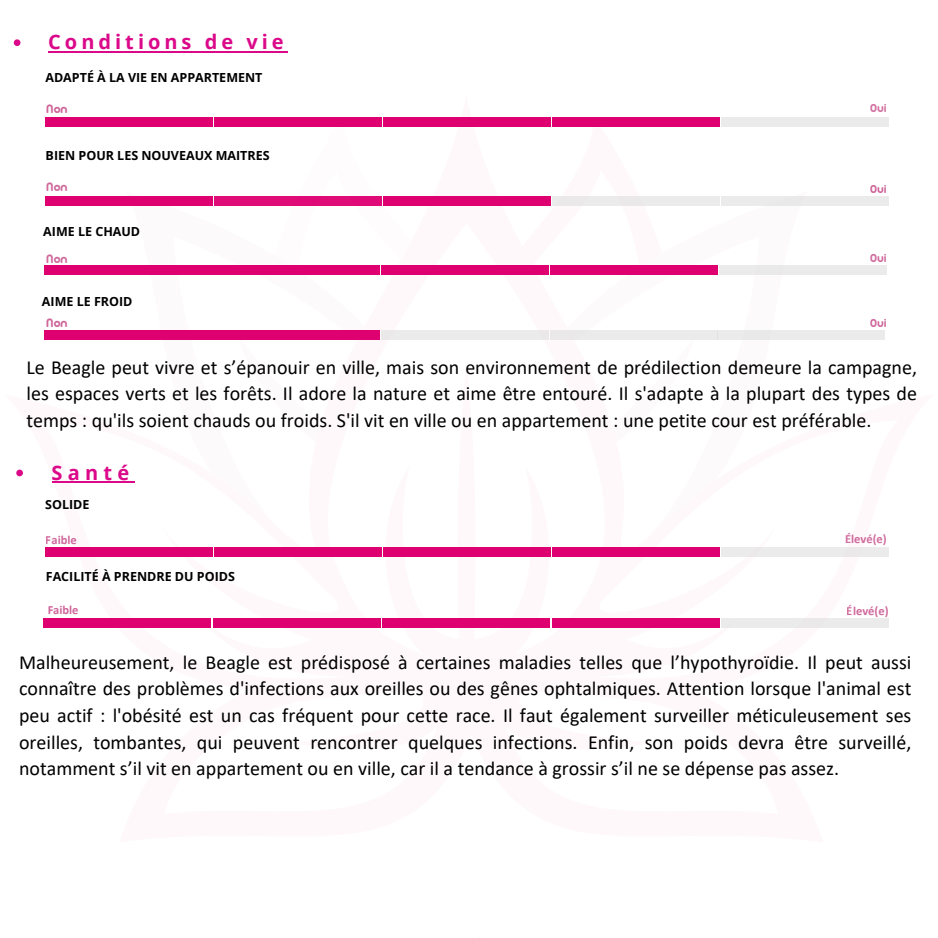
<style>
.page{position:relative;width:938px;height:938px;background:#fff}
.page>*{position:absolute;margin:0;border:0;box-sizing:border-box;transform-origin:0 0}
.t1{font:20px/26.8px "Calibri";color:#000;text-align:justify}
.t2{font:700 20px "Open Sans";letter-spacing:.2em;color:#db098a}
.t3{font:700 13.25px "Arista Pro";color:#b71c69}
.t4{font:700 12.5px "Open Sans";color:#000}
.t5{font:700 12.5px "Calibri";color:#b71c69}
.t6{font:700 12.5px "Open Sans";color:#000002}
.t7{font:700 12.5px "Arista Pro";color:#b71c69}
</style>
<div class="page">
<hr style="left:322px;top:934px;width:315px;height:3px;background:#de0071">
<div style="left:457px;top:361px;width:18px;height:358px;background:#fef8fb;border-radius:50%"></div>
<svg style="left:14px;top:39px;width:6px;height:7px"></svg>
<hr style="left:48px;top:51px;width:240px;height:2px;background:#db098a">
<div style="left:46px;top:117px;width:167px;height:10px;background:#de0071"></div>
<div style="left:46px;top:196px;width:167px;height:9px;background:#de0071"></div>
<div style="left:215px;top:196px;width:167px;height:10px;background:#df0b77"></div>
<div style="left:383px;top:196px;width:167px;height:10px;background:#de0071"></div>
<div style="left:44px;top:266px;width:167px;height:9px;background:#de0071"></div>
<div style="left:213px;top:266px;width:167px;height:9px;background:#de0071"></div>
<div style="left:382px;top:266px;width:167px;height:9px;background:#de0071"></div>
<div style="left:44px;top:330px;width:167px;height:10px;background:#de0071"></div>
<div style="left:213px;top:330px;width:167px;height:10px;background:#de0071"></div>
<div style="left:382px;top:330px;width:167px;height:10px;background:#ebebeb"></div>
<div style="left:550px;top:330px;width:167px;height:10px;background:#ebebeb"></div>
<div style="left:550px;top:266px;width:167px;height:9px;background:#de0071"></div>
<div style="left:215px;top:117px;width:167px;height:10px;background:#de0071"></div>
<div style="left:383px;top:117px;width:167px;height:10px;background:#de0071"></div>
<div style="left:552px;top:117px;width:167px;height:10px;background:#de0071"></div>
<div style="left:721px;top:117px;width:167px;height:10px;background:#ebebeb"></div>
<div style="left:552px;top:196px;width:167px;height:10px;background:#ebebeb"></div>
<div style="left:721px;top:196px;width:167px;height:9px;background:#ebebeb"></div>
<div style="left:719px;top:266px;width:167px;height:9px;background:#ebebeb"></div>
<div style="left:717px;top:330px;width:167px;height:10px;background:#ebebeb"></div>
<svg style="left:16px;top:469px;width:7px;height:7px"></svg>
<hr style="left:52px;top:481px;width:82px;height:2px;background:#db098a">
<div style="left:45px;top:547px;width:167px;height:10px;background:#de0071"></div>
<div style="left:215px;top:547px;width:167px;height:10px;background:#de0071"></div>
<div style="left:383px;top:547px;width:167px;height:10px;background:#de0071"></div>
<div style="left:552px;top:547px;width:167px;height:10px;background:#de0071"></div>
<div style="left:44px;top:618px;width:167px;height:10px;background:#de0071"></div>
<div style="left:213px;top:618px;width:167px;height:10px;background:#de0071"></div>
<div style="left:383px;top:618px;width:167px;height:10px;background:#de0071"></div>
<div style="left:721px;top:547px;width:167px;height:10px;background:#ebebeb"></div>
<div style="left:552px;top:618px;width:167px;height:10px;background:#de0071"></div>
<div style="left:721px;top:618px;width:167px;height:10px;background:#ebebeb"></div>
<p class="t2" style="left:48px;top:28px;width:237px">Conditions de vie</p>
<h2 class="t4" style="left:45px;top:69px;width:218px">ADAPTÉ À LA VIE EN APPARTEMENT</h2>
<p class="t3" style="left:46px;top:104px;width:24px">Non</p>
<p class="t7" style="left:869px;top:104px;width:19px">Oui</p>
<p class="t6" style="left:46px;top:146px;width:225px">BIEN POUR LES NOUVEAUX MAITRES</p>
<p class="t3" style="left:46px;top:182px;width:24px">Non</p>
<p class="t7" style="left:869px;top:185px;width:19px">Oui</p>
<p class="t4" style="left:43px;top:222px;width:98px">AIME LE CHAUD</p>
<p class="t3" style="left:46px;top:254px;width:24px">Non</p>
<h2 class="t4" style="left:42px;top:293px;width:92px">AIME LE FROID</h2>
<p class="t7" style="left:869px;top:254px;width:19px">Oui</p>
<p class="t7" style="left:869px;top:319px;width:19px">Oui</p>
<p class="t1" style="left:27px;top:355px;width:892px">Le Beagle peut vivre et s’épanouir en ville, mais son environnement de prédilection demeure la campagne, les espaces verts et les forêts. Il adore la nature et aime être entouré. Il s'adapte à la plupart des types de temps : qu'ils soient chauds ou froids. S'il vit en ville ou en appartement : une petite cour est préférable.</p>
<p class="t3" style="left:46px;top:319px;width:24px">Non</p>
<h2 class="t2" style="left:52px;top:458px;width:79px">Santé</h2>
<p class="t4" style="left:45px;top:495px;width:46px">SOLIDE</p>
<p class="t5" style="left:46px;top:535px;width:33px">Faible</p>
<p class="t5" style="left:845px;top:534px;width:43px">Élevé(e)</p>
<p class="t4" style="left:46px;top:567px;width:191px">FACILITÉ À PRENDRE DU POIDS</p>
<p class="t5" style="left:47px;top:605px;width:33px">Faible</p>
<p class="t5" style="left:846px;top:606px;width:43px">Élevé(e)</p>
<p class="t1" style="left:19px;top:650px;width:893px">Malheureusement, le Beagle est prédisposé à certaines maladies telles que l’hypothyroïdie. Il peut aussi connaître des problèmes d'infections aux oreilles ou des gênes ophtalmiques. Attention lorsque l'animal est peu actif : l'obésité est un cas fréquent pour cette race. Il faut également surveiller méticuleusement ses oreilles, tombantes, qui peuvent rencontrer quelques infections. Enfin, son poids devra être surveillé, notamment s’il vit en appartement ou en ville, car il a tendance à grossir s’il ne se dépense pas assez.</p>
</div>
